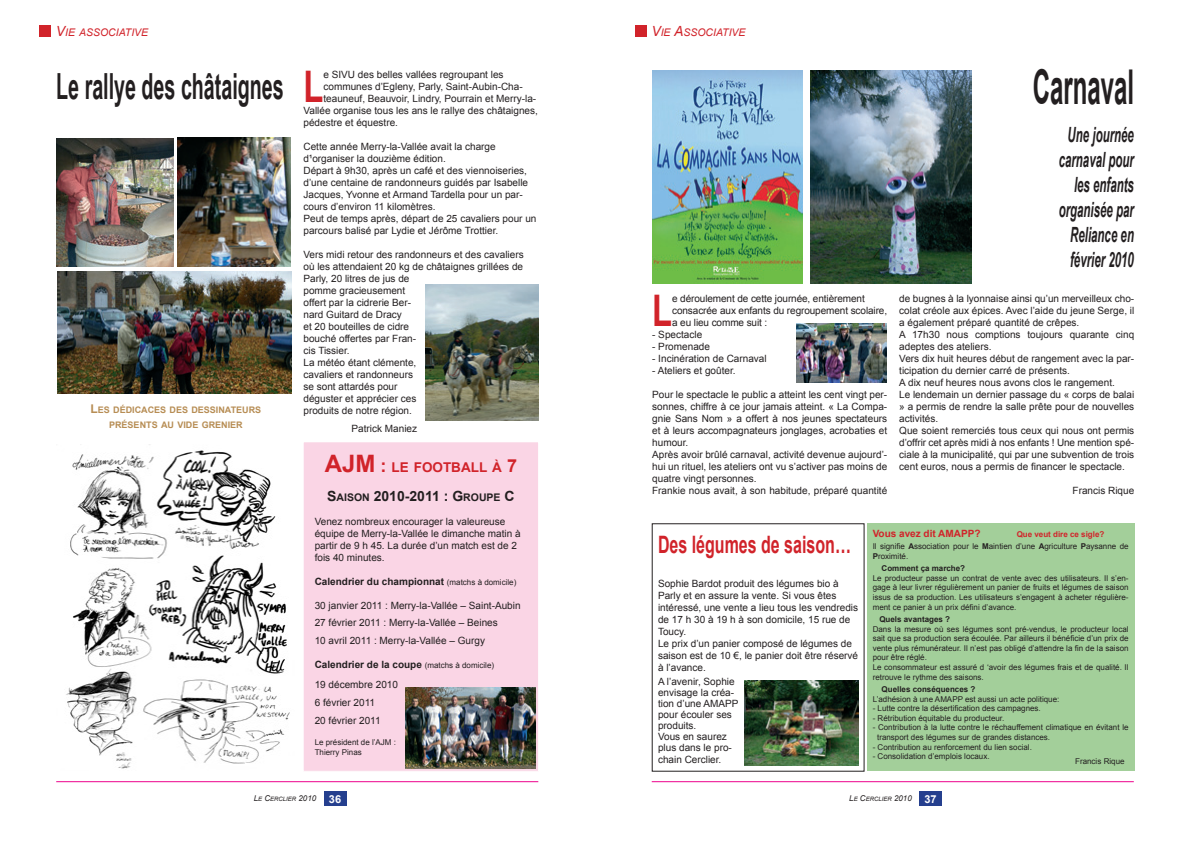
<style>
.page{position:relative;width:1191px;height:842px;background:#fff}
.page>*{position:absolute;margin:0;border:0;box-sizing:border-box;transform-origin:0 0}
.t1{font:700 48px "Arial";color:#231f20;scale:.5 1}
.t2{font:700 43.5px "Arial";color:#d1232a;scale:.75 1}
.t3{font:700 36px "Arial Narrow";color:#231f20;scale:.67 1}
.t4{font:700 24px "Arial";color:#d1232a;scale:.67 1}
.t5{font:italic 700 21px/25px "Arial Narrow";color:#231f20;text-align:right;scale:.67 1}
.t6{font:700 14px "Arial";color:#231f20}
.t7{font:700 13.5px "Arial";color:#d1232a}
.t8{font:italic 10.5px "Arial";color:#d1232a}
.t9{font:10px/12px "Arial";color:#231f20}
.t10{font:700 10px/20.5px "Arial";color:#231f20}
.t11{font:700 10px "Arial";color:#d1232a}
.t12{font:700 9px/14.4px "Arial";color:#b78d54;text-align:center}
.t13{font:8px/9.6px "Arial";color:#231f20}
.t14{font:700 8px/12.4px "Arial";color:#231f20}
.t15{font:italic 6px "Arial";color:#231f20}
.s1{font-size:14px}
.s2{font-size:12px}
.s3{font-size:24px}
.s4{font-size:18px}
.s5{font-size:10.5px}
.s6{font-weight:400;font-size:8px}
.s7{font-weight:400}
.s8{font-weight:700;color:#d1232a}
.s9{font-weight:700}
.s10{font-size:8px}
.s11{font-weight:700;font-style:normal;font-size:11px;color:#fff}
</style>
<div class="page">
<div style="left:324px;top:791px;width:22px;height:15px;background:#253f8e"></div>
<hr style="left:56px;top:781px;width:482px;height:1px;background:#ed028c">
<div style="left:919px;top:791px;width:23px;height:15px;background:#253f8e"></div>
<hr style="left:651px;top:781px;width:482px;height:1px;background:#ed028c">
<img style="left:56px;top:138px;width:118px;height:128px">
<div style="left:39px;top:26px;width:12px;height:11px;background:#d1232a"></div>
<img style="left:66px;top:444px;width:224px;height:325px">
<img style="left:57px;top:272px;width:235px;height:122px">
<img style="left:178px;top:138px;width:113px;height:129px">
<img style="left:426px;top:284px;width:113px;height:137px">
<img style="left:652px;top:71px;width:150px;height:213px">
<div style="left:635px;top:26px;width:11px;height:11px;background:#d1232a"></div>
<img style="left:810px;top:71px;width:161px;height:213px">
<img style="left:744px;top:680px;width:114px;height:85px">
<div style="left:867px;top:524px;width:267px;height:247px;background:#a3cf9a"></div>
<img style="left:796px;top:324px;width:91px;height:58px">
<div style="left:303px;top:442px;width:235px;height:329px;background:#fad5e5"></div>
<div style="left:303px;top:442px;width:236px;height:329px;border:1px solid #fff"></div>
<img style="left:405px;top:687px;width:131px;height:81px">
<p class="t8" style="left:56px;top:25px;width:94px"><span class="s1">V</span>IE ASSOCIATIVE</p>
<h3 class="t3" style="left:56px;top:59px;width:341px">Le rallye des châtaignes</h3>
<p class="t12" style="left:91px;top:403px;width:172px"><span class="s2">L</span>ES DÉDICACES DES DESSINATEURS<br>PRÉSENTS AU VIDE GRENIER</p>
<h2 class="t2" style="left:303px;top:58px;width:28px">L</h2>
<p class="t9" style="left:323px;top:69px;width:182px">e SIVU des belles vallées regroupant les</p>
<p class="t9" style="left:323px;top:81px;width:201px">communes d’Egleny, Parly, Saint-Aubin-Cha-</p>
<p class="t9" style="left:323px;top:93px;width:214px">teauneuf, Beauvoir, Lindry, Pourrain et Merry-la-</p>
<p class="t9" style="left:303px;top:105px;width:236px">Vallée organise tous les ans le rallye des châtaignes,</p>
<p class="t9" style="left:303px;top:117px;width:96px">pédestre et équestre.</p>
<p class="t9" style="left:303px;top:141px;width:234px">Cette année Merry-la-Vallée avait la charge d¹organiser la douzième édition.<br>Départ à 9h30, après un café et des viennoiseries, d’une centaine de randonneurs guidés par Isabelle Jacques, Yvonne et Armand Tardella pour un par&shy;cours d’environ 11 kilomètres.<br>Peut de temps après, départ de 25 cavaliers pour un parcours balisé par Lydie et Jérôme Trottier.</p>
<p class="t9" style="left:303px;top:249px;width:222px">Vers midi retour des randonneurs et des cavaliers où les attendaient 20 kg de châtaignes grillées de<br>Parly, 20 litres de jus de<br>pomme gracieusement<br>offert par la cidrerie Ber-<br>nard Guitard de Dracy<br>et 20 bouteilles de cidre<br>bouché offertes par Fran-<br>cis Tissier.<br>La météo étant clémente,<br>cavaliers et randonneurs<br>se sont attardés pour<br>déguster et apprécier ces<br>produits de notre région.</p>
<p class="t9" style="left:351px;top:422px;width:67px">Patrick Maniez</p>
<h3 class="t7" style="left:325px;top:458px;width:194px"><span class="s3">AJM</span> <span class="s4">:</span> LE FOOTBALL À <span class="s4">7</span></h3>
<h3 class="t6" style="left:327px;top:486px;width:187px">S<span class="s5">AISON</span> 2010-2011 : G<span class="s5">ROUPE</span> C</h3>
<p class="t9" style="left:315px;top:515px;width:208px">Venez nombreux encourager la valeureuse équipe de Merry-la-Vallée le dimanche matin à partir de 9 h 45. La durée d’un match est de 2 fois 40 minutes.</p>
<p class="t10" style="left:315px;top:571px;width:203px">Calendrier du championnat <span class="s6">(matchs à domicile)</span></p>
<p class="t9" style="left:315px;top:596px;width:207px;line-height:17.7px">30 janvier 2011 : Merry-la-Vallée – Saint-Aubin<br>27 février 2011 : Merry-la-Vallée – Beines<br>10 avril 2011 : Merry-la-Vallée – Gurgy</p>
<p class="t10" style="left:315px;top:654px;width:181px">Calendrier de la coupe <span class="s6">(matchs à domicile)<br></span><span class="s7">19 décembre 2010</span></p>
<p class="t9" style="left:315px;top:694px;width:67px;line-height:17.7px">6 février 2011<br>20 février 2011</p>
<p class="t13" style="left:315px;top:738px;width:83px">Le président de l’AJM :<br>Thierry Pinas</p>
<p class="t8" style="left:651px;top:25px;width:96px"><span class="s1">V</span>IE <span class="s1">A</span>SSOCIATIVE</p>
<h2 class="t2" style="left:652px;top:282px;width:28px">L</h2>
<p class="t9" style="left:672px;top:293px;width:216px">e déroulement de cette journée, entièrement consacrée aux enfants du regroupement scolaire, a eu lieu comme suit :</p>
<p class="t9" style="left:652px;top:329px;width:52px">- Spectacle</p>
<p class="t9" style="left:652px;top:341px;width:59px">- Promenade</p>
<p class="t9" style="left:652px;top:353px;width:116px">- Incinération de Carnaval</p>
<p class="t9" style="left:652px;top:365px;width:85px">- Ateliers et goûter.</p>
<p class="t9" style="left:652px;top:389px;width:236px">Pour le spectacle le public a atteint les cent vingt per&shy;sonnes, chiffre à ce jour jamais atteint. « La Compa&shy;gnie Sans Nom » a offert à nos jeunes spectateurs et à leurs accompagnateurs jonglages, acrobaties et humour.<br>Après avoir brûlé carnaval, activité devenue aujourd’- hui un rituel, les ateliers ont vu s’activer pas moins de quatre vingt personnes.<br>Frankie nous avait, à son habitude, préparé quantité</p>
<h1 class="t1" style="left:1032px;top:56px;width:204px">Carnaval</h1>
<h3 class="t5" style="left:1058px;top:121px;width:114px">Une journée carnaval pour les enfants organisée par<br>Reliance en février 2010</h3>
<p class="t9" style="left:899px;top:293px;width:236px">de bugnes à la lyonnaise ainsi qu’un merveilleux cho&shy;colat créole aux épices. Avec l’aide du jeune Serge, il a également préparé quantité de crêpes.<br>A 17h30 nous comptions toujours quarante cinq adeptes des ateliers.<br>Vers dix huit heures début de rangement avec la par&shy;ticipation du dernier carré de présents.<br>A dix neuf heures nous avons clos le rangement.<br>Le lendemain un dernier passage du « corps de balai » a permis de rendre la salle prête pour de nouvelles activités.<br>Que soient remerciés tous ceux qui nous ont permis d’offrir cet après midi à nos enfants ! Une mention spé&shy;ciale à la municipalité, qui par une subvention de trois cent euros, nous a permis de financer le spectacle.</p>
<p class="t9" style="left:1072px;top:485px;width:63px">Francis Rique</p>
<h3 class="t4" style="left:658px;top:529px;width:289px">Des légumes de saison…</h3>
<p class="t9" style="left:658px;top:577px;width:202px">Sophie Bardot produit des légumes bio à Parly et en assure la vente. Si vous êtes intéressé, une vente a lieu tous les vendredis de 17 h 30 à 19 h à son domicile, 15 rue de Toucy.<br>Le prix d’un panier composé de légumes de saison est de 10 €, le panier doit être réservé à l’avance.</p>
<p class="t9" style="left:658px;top:676px;width:82px;line-height:11px">A l’avenir, Sophie envisage la créa&shy;tion d’une AMAPP pour écouler ses produits.<br>Vous en saurez plus dans le pro-</p>
<p class="t9" style="left:658px;top:753px;width:65px">chain Cerclier.</p>
<p class="t11" style="left:872px;top:527px;width:109px">Vous avez dit AMAPP?</p>
<p class="t13" style="left:872px;top:528px;width:257px;line-height:12.4px;text-indent:144px"><span class="s8">Que veut dire ce sigle?<br></span>Il signifie <span class="s9">A</span>ssociation pour le <span class="s9">M</span>aintien d’une <span class="s9">A</span>griculture <span class="s9">P</span>aysanne de</p>
<p class="t14" style="left:881px;top:550px;width:85px;text-indent:-9px">P<span class="s7">roximité.<br></span>Comment ça marche?</p>
<p class="t13" style="left:872px;top:573px;width:257px;text-align:justify">Le producteur passe un contrat de vente avec des utilisateurs. Il s’en&shy;gage à leur livrer régulièrement un panier de fruits et légumes de saison issus de sa production. Les utilisateurs s’engagent à acheter régulière&shy;ment ce panier à un prix défini d’avance.</p>
<p class="t14" style="left:879px;top:613px;width:72px">Quels avantages ?</p>
<p class="t13" style="left:872px;top:624px;width:257px">Dans la mesure où ses légumes sont pré-vendus, le producteur local sait que sa production sera écoulée. Par ailleurs il bénéficie d’un prix de vente plus rémunérateur. Il n’est pas obligé d’attendre la fin de la saison pour être réglé.<br>Le consommateur est assuré d ‘avoir des légumes frais et de qualité. Il retrouve le rythme des saisons.</p>
<p class="t14" style="left:881px;top:683px;width:95px">Quelles conséquences ?</p>
<p class="t13" style="left:872px;top:694px;width:188px">L’adhésion à une AMAPP est aussi un acte politique:</p>
<p class="t13" style="left:872px;top:704px;width:170px">- Lutte contre la désertification des campagnes.</p>
<p class="t13" style="left:872px;top:713px;width:133px">- Rétribution équitable du producteur.</p>
<p class="t13" style="left:877px;top:723px;width:253px;text-indent:-4px">- Contribution à la lutte contre le réchauffement climatique en évitant le transport des légumes sur de grandes distances.</p>
<p class="t13" style="left:872px;top:742px;width:161px">- Contribution au renforcement du lien social.</p>
<p class="t13" style="left:872px;top:752px;width:118px">- Consolidation d’emplois locaux.</p>
<p class="t13" style="left:1075px;top:757px;width:51px">Francis Rique</p>
<p class="t15" style="left:254px;top:795px;width:89px"><span class="s10">L</span>E <span class="s10">C</span>ERCLIER <span class="s10">2010</span> <span class="s11">36</span></p>
<p class="t15" style="left:849px;top:795px;width:89px"><span class="s10">L</span>E <span class="s10">C</span>ERCLIER <span class="s10">2010</span> <span class="s11">37</span></p>
</div>
